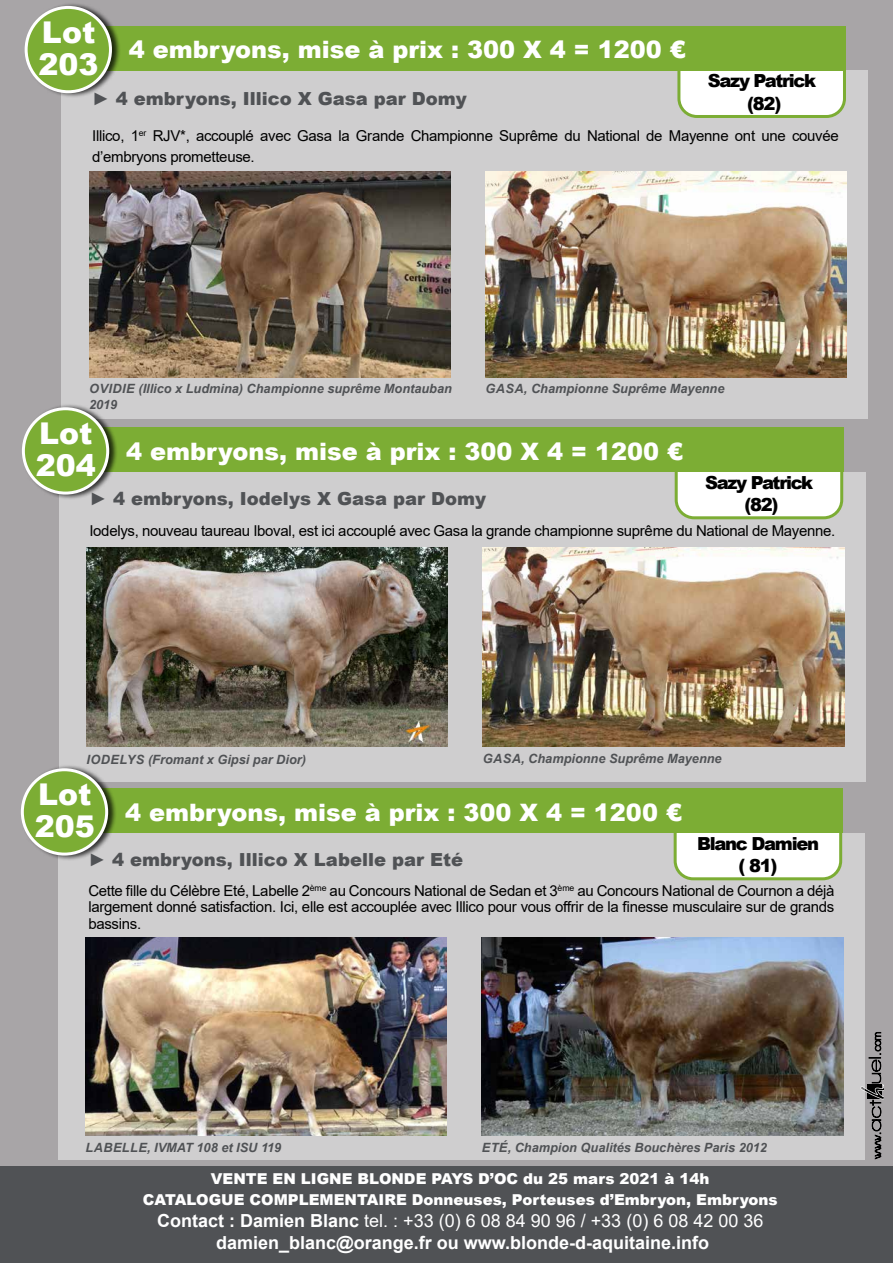
<style>
.page{position:relative;width:893px;height:1263px;background:#a8a5a7}
.page>*{position:absolute;margin:0;border:0;box-sizing:border-box;transform-origin:0 0}
.t1{font:900 30px/31.5px "Arial";color:#fff}
.t2{font:900 24px "Arial";color:#fff}
.t3{font:700 18px/21.6px "Arial";color:#fff;text-align:center}
.t4{font:900 18px "Arial";color:#505255}
.t5{font:900 18px/22.5px "Arial";letter-spacing:-.07em;color:#000;text-align:center}
.t6{font:15px/16.5px "Arial";letter-spacing:-.02em;color:#000}
.t7{font:900 15px/21.6px "Arial";color:#fff;text-align:center}
.t8{font:italic 700 12.75px "Arial";color:#505255}
.s1{font-weight:400}
</style>
<div class="page">
<div style="left:0;top:1166px;width:893px;height:96px;background:#505255"></div>
<svg style="left:864px;top:1032px;width:19px;height:127px"></svg>
<div style="left:62px;top:71px;width:806px;height:348px;background:#cfcecf"></div>
<div style="left:679px;top:37px;width:165px;height:79px;background:#fff;border-radius:18px"></div>
<div style="left:677px;top:36px;width:169px;height:82px;border:3px solid #7cad34;border-radius:18px"></div>
<div style="left:73px;top:26px;width:773px;height:44px;background:#7cad34"></div>
<div style="left:24px;top:2px;width:97px;height:97px;background:#000;opacity:.75"></div>
<div style="left:26px;top:7px;width:84px;height:85px;background:#7cad34;border-radius:50%"></div>
<div style="left:25px;top:6px;width:87px;height:87px;border:3px solid #fff;border-radius:50%"></div>
<img style="left:485px;top:171px;width:362px;height:206px">
<img style="left:89px;top:171px;width:361px;height:206px">
<div style="left:59px;top:472px;width:806px;height:309px;background:#cfcecf"></div>
<div style="left:676px;top:438px;width:166px;height:80px;background:#fff;border-radius:18px"></div>
<div style="left:675px;top:437px;width:168px;height:82px;border:3px solid #7cad34;border-radius:18px"></div>
<div style="left:70px;top:427px;width:773px;height:45px;background:#7cad34"></div>
<div style="left:21px;top:403px;width:97px;height:97px;background:#000;opacity:.75"></div>
<div style="left:23px;top:409px;width:85px;height:84px;background:#7cad34;border-radius:50%"></div>
<div style="left:22px;top:407px;width:87px;height:88px;border:3px solid #fff;border-radius:50%"></div>
<img style="left:483px;top:547px;width:361px;height:199px">
<img style="left:86px;top:547px;width:362px;height:200px">
<div style="left:58px;top:833px;width:806px;height:327px;background:#cfcecf"></div>
<div style="left:675px;top:799px;width:166px;height:80px;background:#fff;border-radius:18px"></div>
<div style="left:674px;top:798px;width:168px;height:82px;border:3px solid #7cad34;border-radius:18px"></div>
<div style="left:69px;top:788px;width:773px;height:44px;background:#7cad34"></div>
<div style="left:20px;top:764px;width:97px;height:97px;background:#000;opacity:.75"></div>
<div style="left:22px;top:770px;width:85px;height:84px;background:#7cad34;border-radius:50%"></div>
<div style="left:21px;top:768px;width:87px;height:87px;border:3px solid #fff;border-radius:50%"></div>
<img style="left:482px;top:938px;width:361px;height:197px">
<img style="left:85px;top:938px;width:362px;height:197px">
<h1 class="t1" style="left:39px;top:16px;width:62px">Lot<br>203</h1>
<h2 class="t2" style="left:129px;top:32px;width:558px">4 embryons, mise à prix : 300 X 4 = 1200 €</h2>
<p class="t5" style="left:708px;top:69px;width:110px">Sazy Patrick (82)</p>
<p class="t4" style="left:92px;top:85px;width:376px">► 4 embryons, Illico X Gasa par Domy</p>
<p class="t6" style="left:92px;top:125px;width:748px;line-height:21px">Illico, 1<sup>er</sup> RJV*, accouplé avec Gasa la Grande Championne Suprême du National de Mayenne ont une couvée d’embryons prometteuse.</p>
<p class="t8" style="left:89px;top:380px;width:364px">OVIDIE (Illico x Ludmina) Championne suprême Montauban</p>
<p class="t8" style="left:486px;top:380px;width:240px">GASA, Championne Suprême Mayenne</p>
<p class="t8" style="left:89px;top:395px;width:30px">2019</p>
<h1 class="t1" style="left:36px;top:417px;width:62px">Lot<br>204</h1>
<h2 class="t2" style="left:126px;top:433px;width:558px">4 embryons, mise à prix : 300 X 4 = 1200 €</h2>
<p class="t5" style="left:705px;top:470px;width:110px">Sazy Patrick (82)</p>
<p class="t4" style="left:89px;top:485px;width:398px">► 4 embryons, Iodelys X Gasa par Domy</p>
<p class="t6" style="left:89px;top:523px;width:748px">Iodelys, nouveau taureau Iboval, est ici accouplé avec Gasa la grande championne suprême du National de Mayenne.</p>
<p class="t8" style="left:87px;top:751px;width:221px">IODELYS (Fromant x Gipsi par Dior)</p>
<p class="t8" style="left:483px;top:750px;width:240px">GASA, Championne Suprême Mayenne</p>
<h1 class="t1" style="left:35px;top:778px;width:62px">Lot<br>205</h1>
<h2 class="t2" style="left:125px;top:794px;width:558px">4 embryons, mise à prix : 300 X 4 = 1200 €</h2>
<p class="t5" style="left:697px;top:831px;width:124px">Blanc Damien ( 81)</p>
<p class="t4" style="left:88px;top:846px;width:376px">► 4 embryons, Illico X Labelle par Eté</p>
<p class="t6" style="left:88px;top:882px;width:748px;text-align:justify">Cette fille du Célèbre Eté, Labelle 2<sup>ème</sup> au Concours National de Sedan et 3<sup>ème</sup> au Concours National de Cournon a déjà largement donné satisfaction. Ici, elle est accouplée avec Illico pour vous offrir de la finesse musculaire sur de grands bassins.</p>
<p class="t8" style="left:85px;top:1139px;width:197px">LABELLE, IVMAT 108 et ISU 119</p>
<p class="t8" style="left:482px;top:1139px;width:287px">ETÉ, Champion Qualités Bouchères Paris 2012</p>
<p class="t7" style="left:143px;top:1167px;width:636px">VENTE EN LIGNE BLONDE PAYS D’OC du 25 mars 2021 à 14h<br>CATALOGUE COMPLEMENTAIRE Donneuses, Porteuses d’Embryon, Embryons</p>
<p class="t3" style="left:157px;top:1210px;width:608px">Contact : Damien Blanc <span class="s1">tel. : +33 (0) 6 08 84 90 96 / +33 (0) 6 08 42 00 36 </span>damien_blanc@orange.fr ou www.blonde-d-aquitaine.info</p>
</div>
